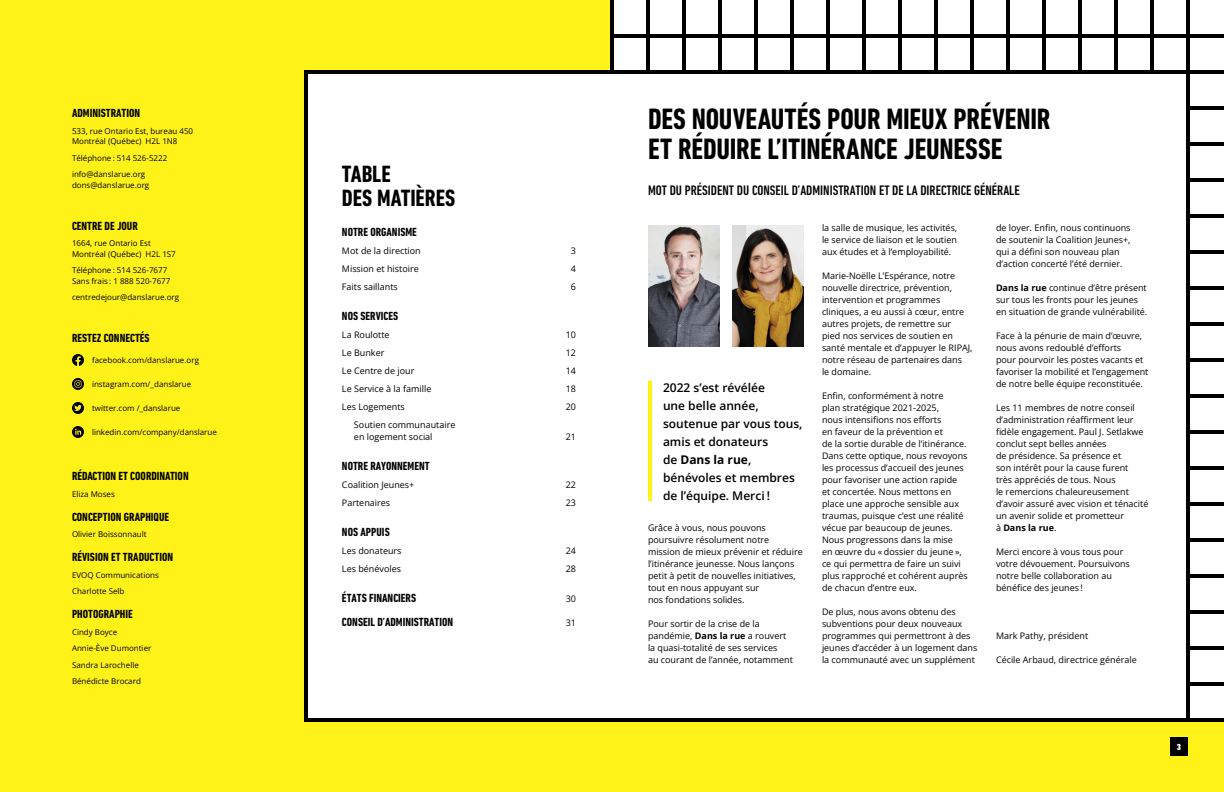
<style>
.page{position:relative;width:1224px;height:792px;background:#fff}
.page>*{position:absolute;margin:0;border:0;box-sizing:border-box;transform-origin:0 0}
.Titre{font:700 condensed 30px/30px "DIN Next LT Pro";letter-spacing:-.005em;color:#000}
.Titre_2{font:700 condensed 24px/24px "DIN Next LT Pro";color:#000}
.Sous-titre{font:500 condensed 14px "DIN Next LT Pro";color:#000}
.Intertitre_noir{font:700 condensed 12px "DIN Next LT Pro";color:#000}
.Intro_filet_jaune{font:600 12px/18px "Open Sans";color:#000}
.Corps{font:9px/12px "Open Sans";color:#000}
.Corps_TOC{font:9px/12px "Open Sans";color:#000}
.Intertitre_noir-2{font:9px "Open Sans";color:#000}
.t1{font:900 condensed 9px "DIN Next LT Pro";color:#fff}
.Corps_petit{font:8px/10.5px "Open Sans";color:#000}
.s1{font-weight:700}
</style>
<div class="page">
<div style="left:612px;top:0;width:612px;height:792px;background:#fff218"></div>
<div style="left:0;top:0;width:612px;height:792px;background:#fff218"></div>
<div style="left:306px;top:72px;width:306px;height:648px;background:#fff"></div>
<div style="left:304px;top:70px;width:310px;height:652px;border:4px solid #000"></div>
<svg style="left:72px;top:378px;width:12px;height:12px"></svg>
<svg style="left:72px;top:354px;width:12px;height:12px"></svg>
<svg style="left:72px;top:402px;width:12px;height:12px"></svg>
<svg style="left:72px;top:426px;width:12px;height:12px"></svg>
<div style="left:1170px;top:738px;width:18px;height:18px;background:#000"></div>
<svg style="left:610px;top:0;width:614px;height:722px;background:#f0efef"></svg>
<p class="Intertitre_noir" style="left:72px;top:106px;width:70px">ADMINISTRATION</p>
<p class="Corps_petit" style="left:72px;top:125px;width:123px">533, rue Ontario Est, bureau 450<br>Montréal (Québec) H2L 1N8</p>
<p class="Corps_petit" style="left:72px;top:152px;width:97px">Téléphone : 514 526‑5222</p>
<p class="Corps_petit" style="left:72px;top:169px;width:79px">info@danslarue.org dons@danslarue.org</p>
<p class="Intertitre_noir" style="left:72px;top:219px;width:67px">CENTRE DE JOUR</p>
<p class="Corps_petit" style="left:72px;top:238px;width:105px">1664, rue Ontario Est<br>Montréal (Québec) H2L 1S7</p>
<p class="Corps_petit" style="left:72px;top:265px;width:100px">Téléphone : 514 526‑7677<br>Sans frais : 1 888 520‑7677</p>
<p class="Corps_petit" style="left:72px;top:292px;width:109px">centredejour@danslarue.org</p>
<p class="Intertitre_noir" style="left:72px;top:331px;width:79px">RESTEZ CONNECTÉS</p>
<p class="Corps_petit" style="left:92px;top:378px;width:101px">instagram.com/_danslarue</p>
<p class="Corps_petit" style="left:92px;top:354px;width:109px">facebook.com/danslarue.org</p>
<p class="Corps_petit" style="left:92px;top:402px;width:90px">twitter.com /_danslarue</p>
<p class="Corps_petit" style="left:92px;top:426px;width:126px">linkedin.com/company/danslarue</p>
<p class="Intertitre_noir" style="left:72px;top:469px;width:118px">RÉDACTION ET COORDINATION</p>
<p class="Corps_petit" style="left:72px;top:488px;width:44px">Eliza Moses</p>
<p class="Intertitre_noir" style="left:72px;top:510px;width:99px">CONCEPTION GRAPHIQUE</p>
<p class="Corps_petit" style="left:72px;top:529px;width:76px">Olivier Boissonnault</p>
<p class="Intertitre_noir" style="left:72px;top:550px;width:103px">RÉVISION ET TRADUCTION</p>
<p class="Corps_petit" style="left:72px;top:569px;width:88px">EVOQ Communications</p>
<p class="Corps_petit" style="left:72px;top:586px;width:54px">Charlotte Selb</p>
<p class="Intertitre_noir" style="left:72px;top:607px;width:62px">PHOTOGRAPHIE</p>
<p class="Corps_petit" style="left:72px;top:626px;width:47px">Cindy Boyce</p>
<p class="Corps_petit" style="left:72px;top:643px;width:81px">Annie‑Ève Dumontier</p>
<p class="Corps_petit" style="left:72px;top:659px;width:68px">Sandra Larochelle</p>
<p class="Corps_petit" style="left:72px;top:676px;width:70px">Bénédicte Brocard</p>
<p class="Titre_2" style="left:342px;top:161px;width:115px">TABLE<br>DES MATIÈRES</p>
<p class="Intertitre_noir" style="left:342px;top:225px;width:76px">NOTRE ORGANISME</p>
<p class="Corps_TOC" style="left:342px;top:244px;width:80px">Mot de la direction</p>
<p class="Corps_TOC" style="left:571px;top:244px;width:7px">3</p>
<p class="Corps_TOC" style="left:342px;top:262px;width:78px">Mission et histoire</p>
<p class="Corps_TOC" style="left:571px;top:262px;width:7px">4</p>
<p class="Corps_TOC" style="left:342px;top:280px;width:57px">Faits saillants</p>
<p class="Corps_TOC" style="left:571px;top:280px;width:7px">6</p>
<p class="Intertitre_noir" style="left:342px;top:309px;width:58px">NOS SERVICES</p>
<p class="Corps_TOC" style="left:342px;top:328px;width:49px">La Roulotte</p>
<p class="Corps_TOC" style="left:566px;top:328px;width:12px">10</p>
<p class="Corps_TOC" style="left:342px;top:346px;width:44px">Le Bunker</p>
<p class="Corps_TOC" style="left:566px;top:346px;width:12px">12</p>
<p class="Corps_TOC" style="left:342px;top:364px;width:74px">Le Centre de jour</p>
<p class="Corps_TOC" style="left:566px;top:364px;width:12px">14</p>
<p class="Corps_TOC" style="left:342px;top:382px;width:91px">Le Service à la famille</p>
<p class="Corps_TOC" style="left:566px;top:382px;width:12px">18</p>
<p class="Corps_TOC" style="left:342px;top:400px;width:64px">Les Logements</p>
<p class="Corps_TOC" style="left:566px;top:400px;width:12px">20</p>
<p class="Corps_TOC" style="left:354px;top:418px;width:103px">Soutien communautaire en logement social</p>
<p class="Corps_TOC" style="left:566px;top:430px;width:12px">21</p>
<p class="Intertitre_noir" style="left:342px;top:459px;width:89px">NOTRE RAYONNEMENT</p>
<p class="Corps_TOC" style="left:342px;top:478px;width:74px">Coalition Jeunes+</p>
<p class="Corps_TOC" style="left:566px;top:478px;width:12px">22</p>
<p class="Corps_TOC" style="left:342px;top:496px;width:50px">Partenaires</p>
<p class="Corps_TOC" style="left:566px;top:496px;width:12px">23</p>
<p class="Intertitre_noir" style="left:342px;top:525px;width:49px">NOS APPUIS</p>
<p class="Corps_TOC" style="left:342px;top:544px;width:61px">Les donateurs</p>
<p class="Corps_TOC" style="left:566px;top:544px;width:12px">24</p>
<p class="Corps_TOC" style="left:342px;top:562px;width:61px">Les bénévoles</p>
<p class="Corps_TOC" style="left:566px;top:562px;width:12px">28</p>
<p class="Intertitre_noir" style="left:342px;top:591px;width:76px">ÉTATS FINANCIERS</p>
<p class="Intertitre_noir-2" style="left:566px;top:592px;width:12px">30</p>
<p class="Intertitre_noir" style="left:342px;top:615px;width:113px">CONSEIL D’ADMINISTRATION</p>
<p class="Intertitre_noir-2" style="left:566px;top:616px;width:12px">31</p>
<p class="Titre" style="left:648px;top:104px;width:404px">DES NOUVEAUTÉS POUR MIEUX PRÉVENIR<br>ET RÉDUIRE L’ITINÉRANCE JEUNESSE</p>
<p class="Sous-titre" style="left:648px;top:182px;width:373px">MOT DU PRÉSIDENT DU CONSEIL D’ADMINISTRATION ET DE LA DIRECTRICE GÉNÉRALE</p>
<p class="Intro_filet_jaune" style="left:663px;top:378px;width:141px">2022 s’est révélée<br>une belle année, soutenue par vous tous, amis et donateurs<br>de <span class="s1">Dans la rue</span>, bénévoles et membres de l’équipe. Merci !</p>
<p class="Corps" style="left:648px;top:522px;width:156px">Grâce à vous, nous pouvons poursuivre résolument notre mission de mieux prévenir et réduire l’itinérance jeunesse. Nous lançons petit à petit de nouvelles initiatives, tout en nous appuyant sur<br>nos fondations solides.</p>
<p class="Corps" style="left:648px;top:618px;width:146px">Pour sortir de la crise de la pandémie, <span class="s1">Dans la rue</span> a rouvert la quasi‑totalité de ses services<br>au courant de l’année, notamment</p>
<p class="Corps" style="left:822px;top:222px;width:137px;text-align:justify">la salle de musique, les activités, le service de liaison et le soutien aux études et à l’employabilité.</p>
<p class="Corps" style="left:822px;top:270px;width:152px">Marie‑Noëlle L’Espérance, notre nouvelle directrice, prévention, intervention et programmes cliniques, a eu aussi à cœur, entre autres projets, de remettre sur<br>pied nos services de soutien en santé mentale et d’appuyer le RIPAJ, notre réseau de partenaires dans<br>le domaine.</p>
<p class="Corps" style="left:822px;top:390px;width:147px">Enfin, conformément à notre<br>plan stratégique 2021‑2025,<br>nous intensifions nos efforts<br>en faveur de la prévention et<br>de la sortie durable de l’itinérance.<br>Dans cette optique, nous revoyons les processus d’accueil des jeunes pour favoriser une action rapide et concertée. Nous mettons en place une approche sensible aux traumas, puisque c’est une réalité vécue par beaucoup de jeunes.<br>Nous progressons dans la mise<br>en œuvre du « dossier du jeune », ce qui permettra de faire un suivi plus rapproché et cohérent auprès de chacun d’entre eux.</p>
<p class="Corps" style="left:822px;top:606px;width:157px">De plus, nous avons obtenu des subventions pour deux nouveaux programmes qui permettront à des jeunes d’accéder à un logement dans la communauté avec un supplément</p>
<p class="Corps" style="left:996px;top:222px;width:136px">de loyer. Enfin, nous continuons de soutenir la Coalition Jeunes+, qui a défini son nouveau plan d’action concerté l’été dernier.</p>
<p class="Corps" style="left:996px;top:282px;width:153px"><span class="s1">Dans la rue</span> continue d’être présent sur tous les fronts pour les jeunes en situation de grande vulnérabilité.</p>
<p class="Corps" style="left:996px;top:330px;width:154px">Face à la pénurie de main d’œuvre, nous avons redoublé d’efforts<br>pour pourvoir les postes vacants et favoriser la mobilité et l’engagement de notre belle équipe reconstituée.</p>
<p class="Corps" style="left:996px;top:402px;width:154px">Les 11 membres de notre conseil d’administration réaffirment leur fidèle engagement. Paul J. Setlakwe conclut sept belles années<br>de présidence. Sa présence et<br>son intérêt pour la cause furent<br>très appréciés de tous. Nous<br>le remercions chaleureusement d’avoir assuré avec vision et ténacité un avenir solide et prometteur<br>à <span class="s1">Dans la rue</span>.</p>
<p class="Corps" style="left:996px;top:546px;width:135px">Merci encore à vous tous pour votre dévouement. Poursuivons notre belle collaboration au bénéfice des jeunes !</p>
<p class="Corps" style="left:996px;top:630px;width:94px">Mark Pathy, président</p>
<p class="Corps" style="left:996px;top:654px;width:142px">Cécile Arbaud, directrice générale</p>
<p class="t1" style="left:1177px;top:742px;width:6px">3</p>
</div>
